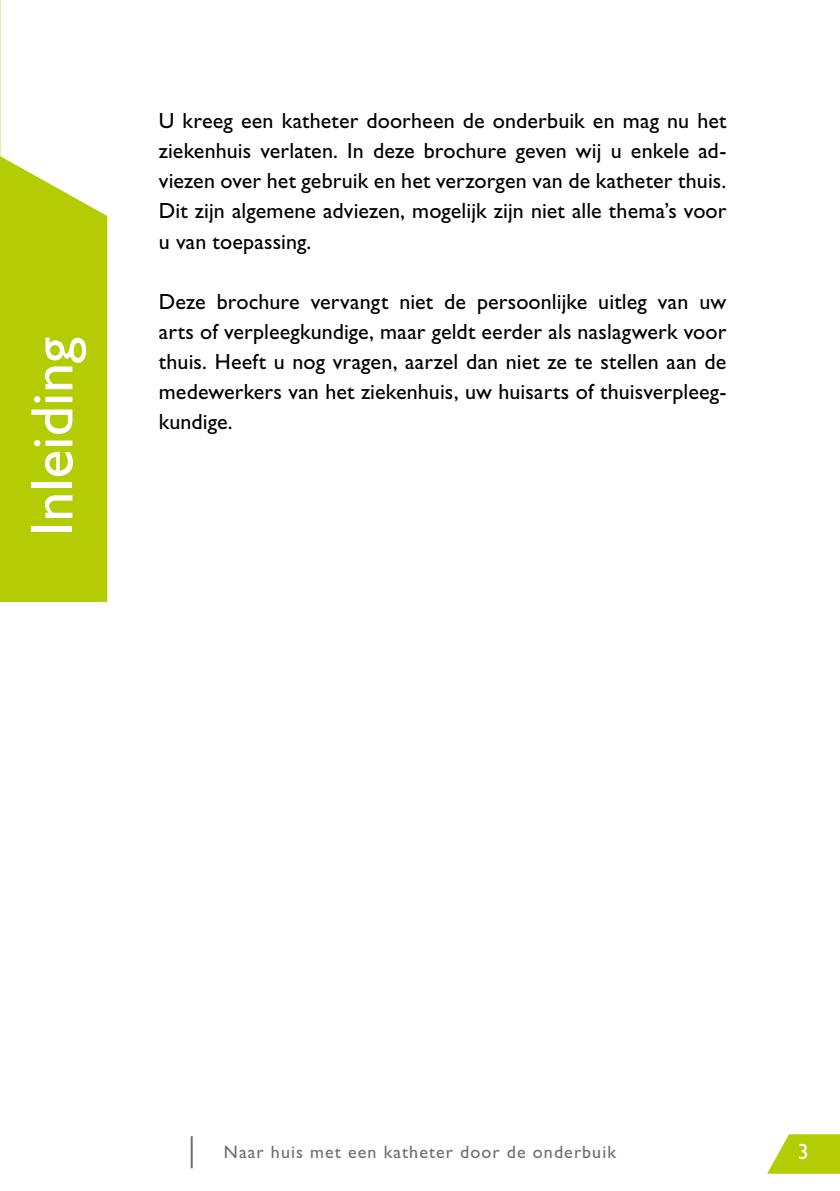
<style>
.page{position:relative;width:840px;height:1191px;background:#fff}
.page>*{position:absolute;margin:0;border:0;box-sizing:border-box;transform-origin:0 0}
.t1{font:60px "Gill Sans Std";color:#fff}
.t2{font:22px/30px "Gill Sans Std";letter-spacing:.005em;color:#000;text-align:justify}
.t3{font:22px "Gill Sans Std";color:#fff}
.t4{font:18px "Gill Sans Std";letter-spacing:.06em;color:#706f6f}
</style>
<div class="page">
<svg style="left:767px;top:1134px;width:72px;height:39px"></svg>
<hr style="left:190px;top:1136px;width:2px;height:32px;background:#706f6f">
<svg style="left:0;top:0;width:1px;height:156px"></svg>
<div style="left:0;top:156px;width:107px;height:446px;background:#b4cc04"></div>
<h1 class="t1" style="left:18px;top:536px;width:201px;rotate:-90deg">Inleiding</h1>
<p class="t2" style="left:159px;top:106px;width:568px">U kreeg een katheter doorheen de onderbuik en mag nu het ziekenhuis verlaten. In deze brochure geven wij u enkele ad&shy;viezen over het gebruik en het verzorgen van de katheter thuis.<br>Dit zijn algemene adviezen, mogelijk zijn niet alle thema’s voor u van toepassing.</p>
<p class="t2" style="left:159px;top:286px;width:568px">Deze brochure vervangt niet de persoonlijke uitleg van uw arts of verpleegkundige, maar geldt eerder als naslagwerk voor thuis. Heeft u nog vragen, aarzel dan niet ze te stellen aan de medewerkers van het ziekenhuis, uw huisarts of thuisverpleeg&shy;kundige.</p>
<p class="t4" style="left:224px;top:1141px;width:393px">Naar huis met een katheter door de onderbuik</p>
<p class="t3" style="left:797px;top:1138px;width:12px">3</p>
</div>
